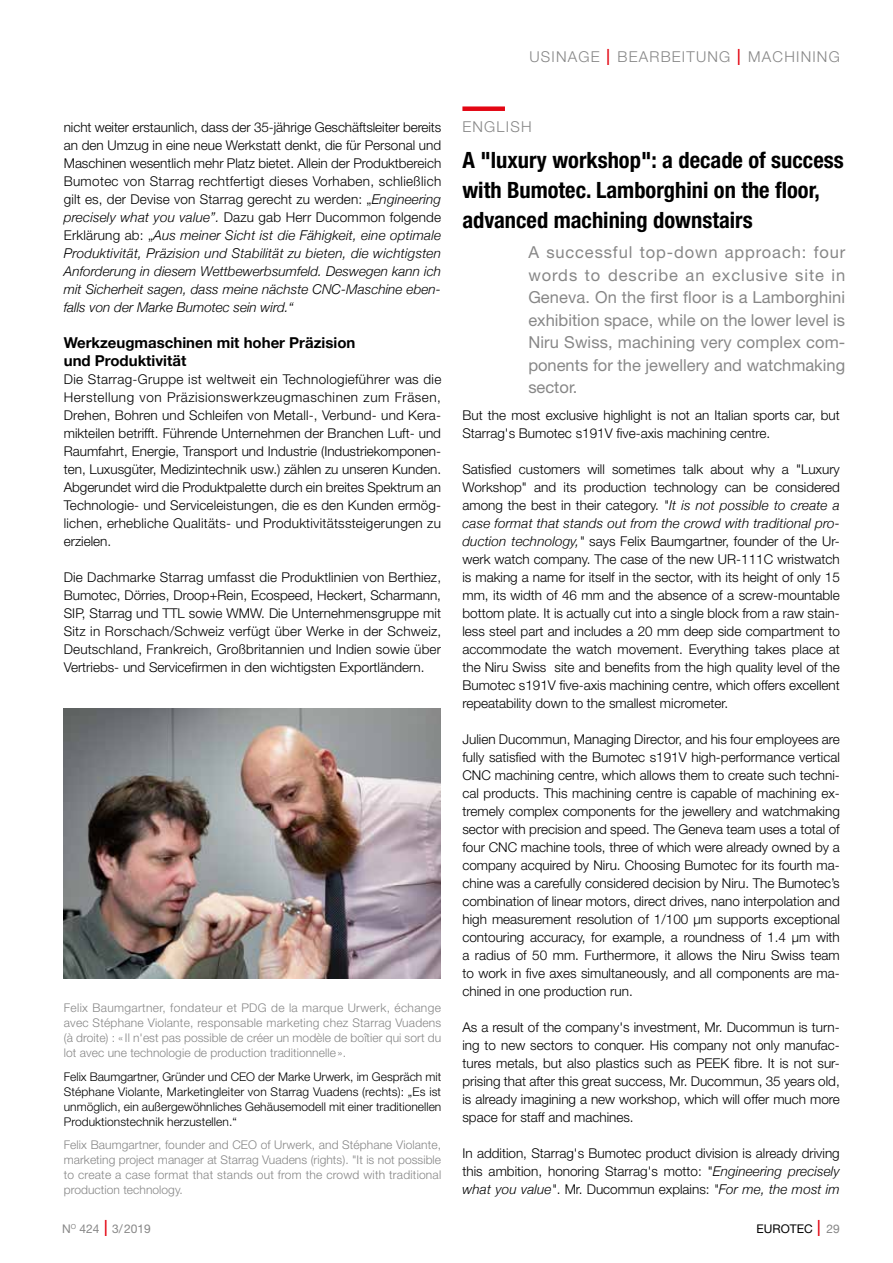
<style>
.page{position:relative;width:893px;height:1263px;background:#fff}
.page>*{position:absolute;margin:0;border:0;box-sizing:border-box;transform-origin:0 0}
.t1{font:700 condensed 22.5px/30px "Helvetica Neue";color:#000}
.t2{font:16.5px/22.5px "Helvetica Neue";color:#878787;text-align:justify}
.t3{font:700 15px/18px "Helvetica Neue";color:#000}
.t4{font:300 15px "Helvetica Neue";letter-spacing:.08em;color:#878787}
.t5{font:300 13.5px/18px "Helvetica Neue";color:#000;text-align:justify}
.t6{font:300 12px/15px "Helvetica Neue";letter-spacing:.005em;color:#878787;text-align:justify}
.t7{font:300 12px/15px "Helvetica Neue";letter-spacing:.005em;color:#000;text-align:justify}
.t8{font:12px "Helvetica Neue";color:#878787}
.t9{font:12px "Helvetica Neue";color:#000}
.s1{font-stretch:condensed;font-size:22.5px;color:#e30613}
.s2{font-style:italic}
.s3{font-weight:300;font-stretch:condensed;font-size:22.5px;color:#e30613}
.s4{color:#878787}
</style>
<div class="page">
<div style="left:462px;top:106px;width:43px;height:5px;background:#e30613"></div>
<img style="left:64px;top:708px;width:377px;height:270px">
<p class="t4" style="left:529px;top:47px;width:312px">USINAGE <span class="s1">I</span> BEARBEITUNG <span class="s1">I</span> MACHINING</p>
<p class="t5" style="left:64px;top:118px;width:379px">nicht weiter erstaunlich, dass der 35-jährige Geschäftsleiter bereits an den Umzug in eine neue Werkstatt denkt, die für Personal und Maschinen wesentlich mehr Platz bietet. Allein der Produktbereich Bumotec von Starrag rechtfertigt dieses Vorhaben, schließlich gilt es, der Devise von Starrag gerecht zu werden: „<span class="s2">Engineering precisely what you value”.</span> Dazu gab Herr Ducommon folgende Erklärung ab: „<span class="s2">Aus meiner Sicht ist die Fähigkeit, eine optimale Produktivität, Präzision und Stabilität zu bieten, die wichtigsten Anforderung in diesem Wettbewerbsumfeld. Deswegen kann ich mit Sicherheit sagen, dass meine nächste CNC-Maschine eben&shy;falls von der Marke Bumotec sein wird.“</span></p>
<p class="t3" style="left:64px;top:334px;width:293px">Werkzeugmaschinen mit hoher Präzision und Produktivität</p>
<p class="t5" style="left:64px;top:370px;width:379px">Die Starrag-Gruppe ist weltweit ein Technologieführer was die Herstellung von Präzisionswerkzeugmaschinen zum Fräsen, Drehen, Bohren und Schleifen von Metall-, Verbund- und Kera&shy;mikteilen betrifft. Führende Unternehmen der Branchen Luft- und Raumfahrt, Energie, Transport und Industrie (Industriekomponen&shy;ten, Luxusgüter, Medizintechnik usw.) zählen zu unseren Kunden.<br>Abgerundet wird die Produktpalette durch ein breites Spektrum an Technologie- und Serviceleistungen, die es den Kunden ermög&shy;lichen, erhebliche Qualitäts- und Produktivitätssteigerungen zu erzielen.</p>
<p class="t5" style="left:64px;top:568px;width:379px">Die Dachmarke Starrag umfasst die Produktlinien von Berthiez, Bumotec, Dörries, Droop+Rein, Ecospeed, Heckert, Scharmann, SIP, Starrag und TTL sowie WMW. Die Unternehmensgruppe mit Sitz in Rorschach/Schweiz verfügt über Werke in der Schweiz, Deutschland, Frankreich, Großbritannien und Indien sowie über Vertriebs- und Servicefirmen in den wichtigsten Exportländern.</p>
<p class="t6" style="left:64px;top:1000px;width:379px">Felix Baumgartner, fondateur et PDG de la marque Urwerk, échange avec Stéphane Violante, responsable marketing chez Starrag Vuadens (à droite) : « Il n'est pas possible de créer un modèle de boîtier qui sort du lot avec une technologie de production traditionnelle ».</p>
<p class="t7" style="left:64px;top:1068px;width:379px">Felix Baumgartner, Gründer und CEO der Marke Urwerk, im Gespräch mit Stéphane Violante, Marketingleiter von Starrag Vuadens (rechts): „Es ist unmöglich, ein außergewöhnliches Gehäusemodell mit einer traditionellen Produktionstechnik herzustellen.“</p>
<p class="t6" style="left:64px;top:1137px;width:379px">Felix Baumgartner, founder and CEO of Urwerk, and Stéphane Violante, marketing project manager at Starrag Vuadens (rights). "It is not possible to create a case format that stands out from the crowd with traditional production technology.</p>
<p class="t4" style="left:462px;top:118px;width:71px">ENGLISH</p>
<h1 class="t1" style="left:462px;top:144px;width:383px">A "luxury workshop": a decade of success with Bumotec. Lamborghini on the floor, advanced machining downstairs</h1>
<p class="t2" style="left:528px;top:241px;width:318px">A successful top-down approach: four words to describe an exclusive site in Geneva. On the first floor is a Lamborghini exhibition space, while on the lower level is Niru Swiss, machining very complex com&shy;ponents for the jewellery and watchmaking sector.</p>
<p class="t5" style="left:462px;top:406px;width:379px">But the most exclusive highlight is not an Italian sports car, but<br>Starrag's Bumotec s191V five-axis machining centre.</p>
<p class="t5" style="left:462px;top:460px;width:379px">Satisfied customers will sometimes talk about why a "Luxury Workshop" and its production technology can be considered among the best in their category. <span class="s2">"It is not possible to create a case format that stands out from the crowd with traditional pro&shy;duction technology,"</span> says Felix Baumgartner, founder of the Ur&shy;werk watch company. The case of the new UR-111C wristwatch is making a name for itself in the sector, with its height of only 15 mm, its width of 46 mm and the absence of a screw-mountable bottom plate. It is actually cut into a single block from a raw stain&shy;less steel part and includes a 20 mm deep side compartment to accommodate the watch movement. Everything takes place at the Niru Swiss site and benefits from the high quality level of the Bumotec s191V five-axis machining centre, which offers excellent repeatability down to the smallest micrometer.</p>
<p class="t5" style="left:462px;top:730px;width:379px">Julien Ducommun, Managing Director, and his four employees are fully satisfied with the Bumotec s191V high-performance vertical CNC machining centre, which allows them to create such techni&shy;cal products. This machining centre is capable of machining ex&shy;tremely complex components for the jewellery and watchmaking sector with precision and speed. The Geneva team uses a total of four CNC machine tools, three of which were already owned by a company acquired by Niru. Choosing Bumotec for its fourth ma&shy;chine was a carefully considered decision by Niru. The Bumotec’s combination of linear motors, direct drives, nano interpolation and high measurement resolution of 1/100 µm supports exceptional contouring accuracy, for example, a roundness of 1.4 μm with a radius of 50 mm. Furthermore, it allows the Niru Swiss team to work in five axes simultaneously, and all components are ma&shy;chined in one production run.</p>
<p class="t5" style="left:462px;top:1018px;width:379px">As a result of the company's investment, Mr. Ducommun is turn&shy;ing to new sectors to conquer. His company not only manufac&shy;tures metals, but also plastics such as PEEK fibre. It is not sur&shy;prising that after this great success, Mr. Ducommun, 35 years old, is already imagining a new workshop, which will offer much more space for staff and machines.</p>
<p class="t5" style="left:462px;top:1144px;width:379px">In addition, Starrag's Bumotec product division is already driving this ambition, honoring Starrag's motto: "<span class="s2">Engineering precisely what you value"</span>. Mr. Ducommun explains: <span class="s2">"For me, the most im</span></p>
<p class="t8" style="left:62px;top:1221px;width:90px">N<sup>O</sup> 424 <span class="s3">I</span> 3/2019</p>
<p class="t9" style="left:756px;top:1221px;width:85px">EUROTEC <span class="s3">I</span> <span class="s4">29</span></p>
</div>
